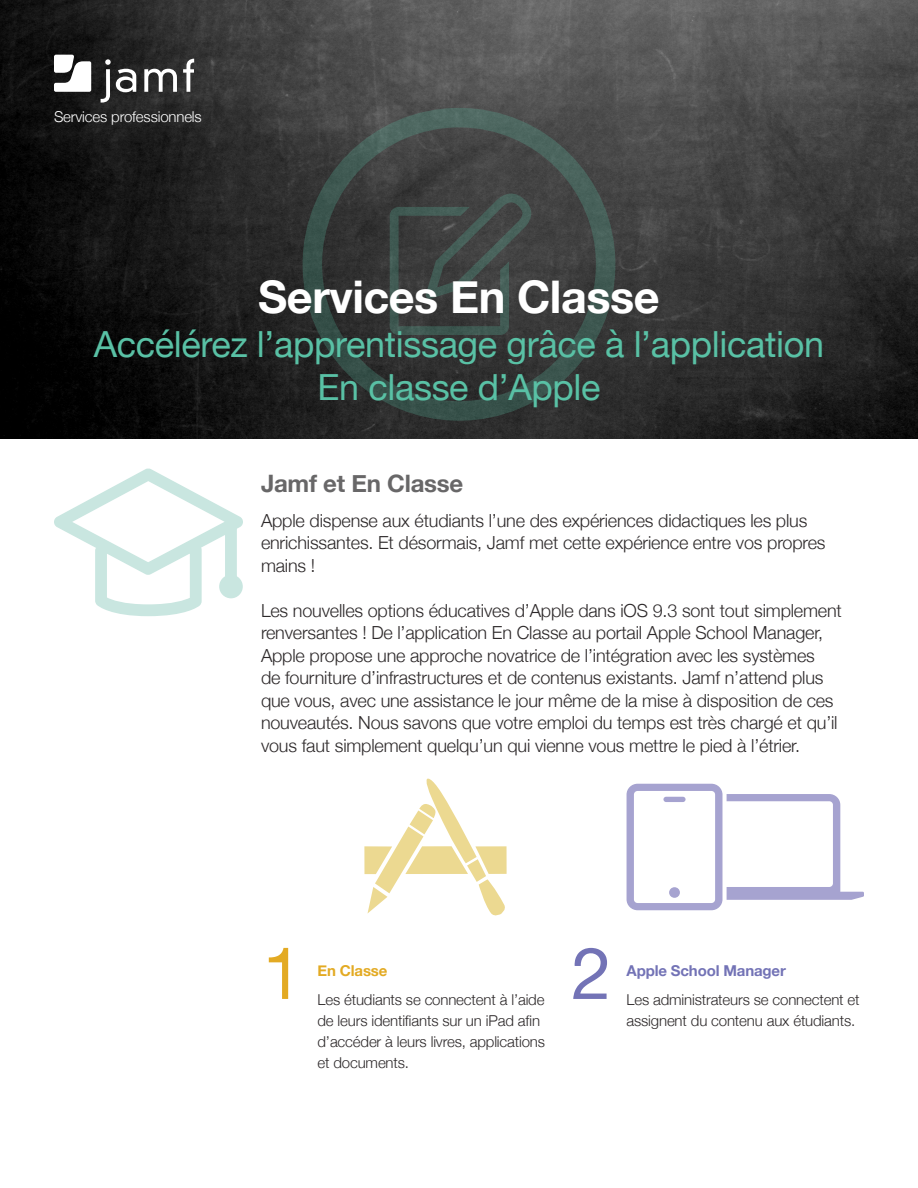
<style>
.page{position:relative;width:918px;height:1188px;background:#fff}
.page>*{position:absolute;margin:0;border:0;box-sizing:border-box;transform-origin:0 0}
.t1{font:72px "Helvetica Neue";color:#e3aa23}
.t2{font:72px "Helvetica Neue";color:#7373b6}
.t3{font:700 45px "Helvetica Neue";letter-spacing:-.01em;color:#fff}
.t4{font:36px "Helvetica Neue";letter-spacing:-.01em;color:#59c1a5}
.t5{font:700 24px "Helvetica Neue";letter-spacing:-.01em;color:#686768}
.t6{font:300 18px/22.5px "Helvetica Neue";letter-spacing:-.01em;color:#2d292a}
.t7{font:300 15px/21px "Helvetica Neue";letter-spacing:-.01em;color:#2d292a}
.t8{font:300 15px "Helvetica Neue";letter-spacing:-.01em;color:#fff}
.t9{font:700 15px "Helvetica Neue";letter-spacing:-.01em;color:#7373b6}
.t10{font:700 15px "Helvetica Neue";letter-spacing:-.01em;color:#e3aa23}
</style>
<div class="page">
<img style="left:0;top:0;width:918px;height:438px">
<svg style="left:364px;top:778px;width:143px;height:138px"></svg>
<svg style="left:627px;top:784px;width:237px;height:126px"></svg>
<svg style="left:54px;top:468px;width:189px;height:148px"></svg>
<div style="left:303px;top:108px;width:312px;height:313px;border:20px solid #59c1a5;border-radius:50%"></div>
<svg style="left:390px;top:194px;width:141px;height:141px;background:#3e4644"></svg>
<svg style="left:101px;top:59px;width:35px;height:44px"></svg>
<svg style="left:144px;top:69px;width:33px;height:23px"></svg>
<svg style="left:183px;top:59px;width:11px;height:33px"></svg>
<svg style="left:54px;top:55px;width:37px;height:37px"></svg>
<p class="t8" style="left:54px;top:105px;width:149px">Services professionnels</p>
<p class="t3" style="left:258px;top:261px;width:403px">Services En Classe</p>
<p class="t4" style="left:94px;top:318px;width:732px">Accélérez l’apprentissage grâce à l’application</p>
<p class="t4" style="left:318px;top:361px;width:284px">En classe d’Apple</p>
<p class="t5" style="left:261px;top:464px;width:204px">Jamf et En Classe</p>
<p class="t6" style="left:261px;top:508px;width:566px">Apple dispense aux étudiants l’une des expériences didactiques les plus enrichissantes. Et désormais, Jamf met cette expérience entre vos propres mains !</p>
<p class="t6" style="left:261px;top:598px;width:582px">Les nouvelles options éducatives d’Apple dans iOS 9.3 sont tout simplement renversantes ! De l’application En Classe au portail Apple School Manager, Apple propose une approche novatrice de l’intégration avec les systèmes<br>de fourniture d’infrastructures et de contenus existants. Jamf n’attend plus que vous, avec une assistance le jour même de la mise à disposition de ces nouveautés. Nous savons que votre emploi du temps est très chargé et qu’il vous faut simplement quelqu’un qui vienne vous mettre le pied à l’étrier.</p>
<p class="t1" style="left:263px;top:921px;width:42px">1</p>
<p class="t2" style="left:572px;top:921px;width:42px">2</p>
<p class="t10" style="left:318px;top:959px;width:71px">En Classe</p>
<p class="t9" style="left:627px;top:959px;width:161px">Apple School Manager</p>
<p class="t7" style="left:318px;top:988px;width:229px">Les étudiants se connectent à l’aide de leurs identifiants sur un iPad afin d’accéder à leurs livres, applications et documents.</p>
<p class="t7" style="left:627px;top:988px;width:235px">Les administrateurs se connectent et assignent du contenu aux étudiants.</p>
</div>
